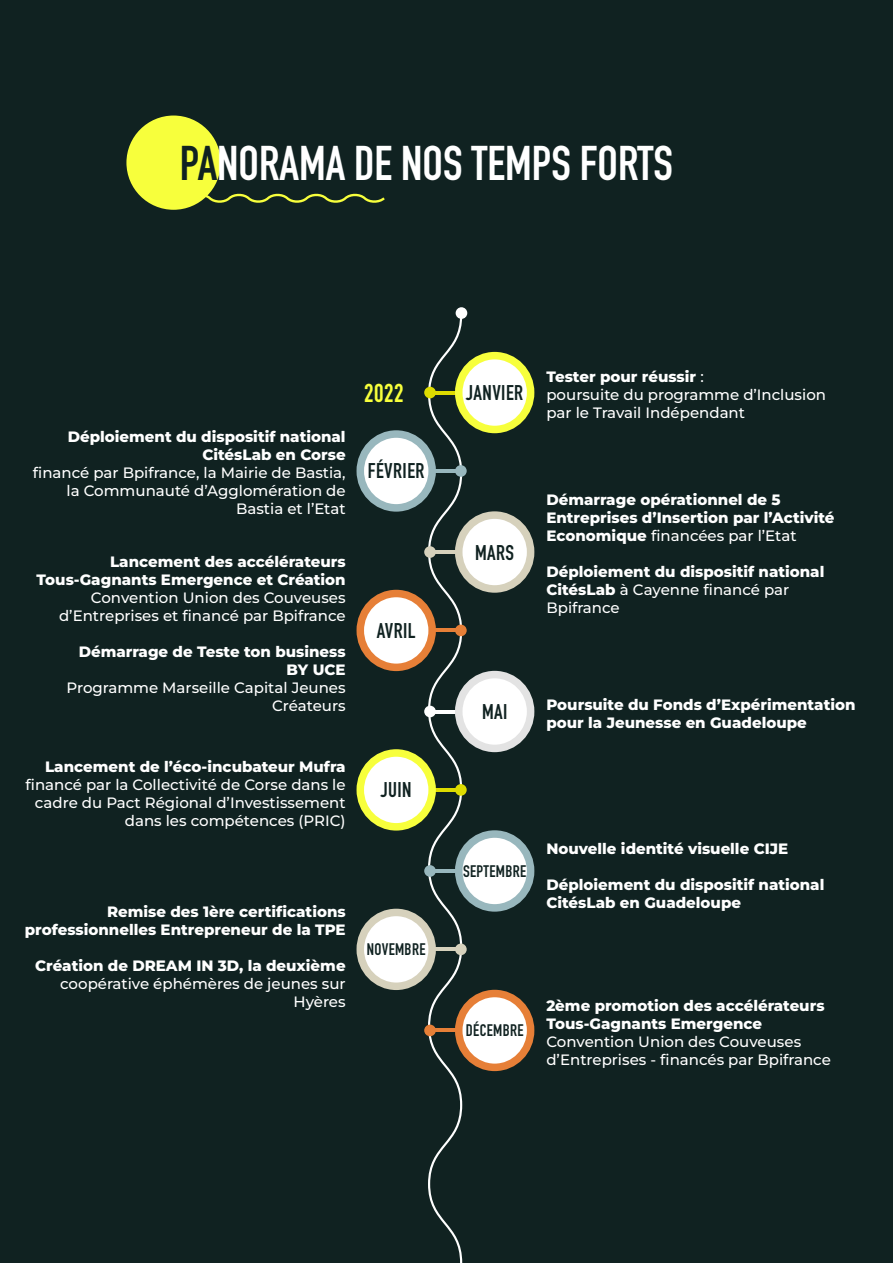
<style>
.page{position:relative;width:893px;height:1263px;background:#102221}
.page>*{position:absolute;margin:0;border:0;box-sizing:border-box;transform-origin:0 0}
.t1{font:700 48px "DIN Condensed";color:#fff}
.t2{font:700 25.5px "DIN Condensed";color:#f7ff3c}
.t3{font:700 21px "DIN Condensed";letter-spacing:.02em;color:#102221}
.t4{font:700 16.5px "DIN Condensed";letter-spacing:.02em;color:#102221}
.t5{font:800 15px/18px "Montserrat";color:#fff}
.t6{font:500 15px/18px "Montserrat";color:#fff;text-align:right}
.s1{color:#102221}
.s2{font-weight:800}
.s3{font-weight:500}
</style>
<div class="page">
<div style="left:126px;top:116px;width:95px;height:94px;background:#f7ff3c;border-radius:50%"></div>
<svg style="left:192px;top:190px;width:193px;height:16px"></svg>
<svg style="left:427px;top:313px;width:36px;height:950px"></svg>
<div style="left:456px;top:307px;width:11px;height:12px;background:#fff;border-radius:50%"></div>
<div style="left:424px;top:387px;width:12px;height:11px;background:#dedc00;border-radius:50%"></div>
<hr style="left:432px;top:391px;width:39px;height:3px;background:#dedc00">
<div style="left:459px;top:356px;width:72px;height:73px;background:#fff;border-radius:50%"></div>
<div style="left:455px;top:352px;width:79px;height:81px;border:8px solid #f7ff3c;border-radius:50%"></div>
<div style="left:424px;top:546px;width:12px;height:12px;background:#d6d1bc;border-radius:50%"></div>
<hr style="left:432px;top:550px;width:39px;height:4px;background:#d6d1bc">
<div style="left:459px;top:515px;width:72px;height:74px;background:#fff;border-radius:50%"></div>
<div style="left:455px;top:511px;width:79px;height:82px;border:8px solid #d6d1bc;border-radius:50%"></div>
<div style="left:424px;top:706px;width:12px;height:11px;background:#fff;border-radius:50%"></div>
<hr style="left:432px;top:710px;width:39px;height:3px;background:#fff">
<div style="left:459px;top:674px;width:72px;height:74px;background:#fff;border-radius:50%"></div>
<div style="left:455px;top:671px;width:79px;height:81px;border:8px solid #e3e3e3;border-radius:50%"></div>
<div style="left:424px;top:865px;width:12px;height:12px;background:#98b7bd;border-radius:50%"></div>
<hr style="left:432px;top:869px;width:39px;height:4px;background:#98b7bd">
<div style="left:459px;top:834px;width:72px;height:74px;background:#fff;border-radius:50%"></div>
<div style="left:455px;top:830px;width:79px;height:82px;border:8px solid #98b7bd;border-radius:50%"></div>
<div style="left:424px;top:1024px;width:12px;height:12px;background:#e67f37;border-radius:50%"></div>
<hr style="left:432px;top:1029px;width:39px;height:3px;background:#e67f37">
<div style="left:459px;top:993px;width:72px;height:74px;background:#fff;border-radius:50%"></div>
<div style="left:455px;top:990px;width:79px;height:81px;border:8px solid #e67f37;border-radius:50%"></div>
<div style="left:455px;top:943px;width:12px;height:12px;background:#d6d1bc;border-radius:50%"></div>
<hr style="left:419px;top:948px;width:40px;height:3px;background:#d6d1bc">
<div style="left:360px;top:912px;width:72px;height:74px;background:#fff;border-radius:50%"></div>
<div style="left:356px;top:909px;width:80px;height:81px;border:8px solid #d6d1bc;border-radius:50%"></div>
<div style="left:455px;top:784px;width:12px;height:12px;background:#dedc00;border-radius:50%"></div>
<hr style="left:419px;top:788px;width:40px;height:4px;background:#dedc00">
<div style="left:360px;top:753px;width:72px;height:74px;background:#fff;border-radius:50%"></div>
<div style="left:356px;top:749px;width:80px;height:81px;border:8px solid #f7ff3c;border-radius:50%"></div>
<div style="left:455px;top:625px;width:12px;height:11px;background:#e67f37;border-radius:50%"></div>
<hr style="left:419px;top:629px;width:40px;height:3px;background:#e67f37">
<div style="left:360px;top:593px;width:72px;height:74px;background:#fff;border-radius:50%"></div>
<div style="left:356px;top:590px;width:80px;height:81px;border:8px solid #e67f37;border-radius:50%"></div>
<div style="left:455px;top:465px;width:12px;height:12px;background:#98b7bd;border-radius:50%"></div>
<hr style="left:419px;top:469px;width:40px;height:4px;background:#98b7bd">
<div style="left:360px;top:434px;width:72px;height:74px;background:#fff;border-radius:50%"></div>
<div style="left:356px;top:430px;width:80px;height:82px;border:8px solid #98b7bd;border-radius:50%"></div>
<h1 class="t1" style="left:180px;top:131px;width:495px"><span class="s1">PA</span>NORAMA DE NOS TEMPS FORTS</h1>
<p class="t5" style="left:68px;top:427px;width:279px;text-align:right">Déploiement du dispositif national<br>CitésLab en Corse</p>
<p class="t6" style="left:33px;top:463px;width:314px">financé par Bpifrance, la Mairie de Bastia, la Communauté d’Agglomération de<br>Bastia et l’Etat</p>
<p class="t5" style="left:37px;top:553px;width:311px;text-align:right">Lancement des accélérateurs<br>Tous-Gagnants Emergence et Création</p>
<p class="t6" style="left:59px;top:589px;width:288px">Convention Union des Couveuses d’Entreprises et financé par Bpifrance</p>
<p class="t5" style="left:79px;top:643px;width:268px;text-align:right">Démarrage de Teste ton business<br>BY UCE</p>
<p class="t6" style="left:67px;top:679px;width:281px">Programme Marseille Capital Jeunes<br>Créateurs</p>
<p class="t5" style="left:45px;top:757px;width:302px">Lancement de l’éco-incubateur Mufra</p>
<p class="t6" style="left:26px;top:775px;width:322px">financé par la Collectivité de Corse dans le cadre du Pact Régional d’Investissement dans les compétences (PRIC)</p>
<p class="t5" style="left:25px;top:903px;width:322px;text-align:right">Remise des 1ère certifications professionnelles Entrepreneur de la TPE</p>
<p class="t5" style="left:35px;top:957px;width:312px">Création de DREAM IN 3D, la deuxième</p>
<p class="t6" style="left:60px;top:975px;width:287px">coopérative éphémères de jeunes sur<br>Hyères</p>
<h2 class="t2" style="left:364px;top:376px;width:41px">2022</h2>
<h3 class="t3" style="left:466px;top:379px;width:58px">JANVIER</h3>
<h3 class="t3" style="left:368px;top:457px;width:58px">FÉVRIER</h3>
<h3 class="t3" style="left:377px;top:616px;width:40px">AVRIL</h3>
<h3 class="t3" style="left:381px;top:776px;width:32px">JUIN</h3>
<p class="t4" style="left:367px;top:938px;width:60px">NOVEMBRE</p>
<h3 class="t3" style="left:475px;top:538px;width:40px">MARS</h3>
<h3 class="t3" style="left:482px;top:697px;width:27px">MAI</h3>
<p class="t4" style="left:463px;top:860px;width:65px">SEPTEMBRE</p>
<p class="t4" style="left:466px;top:1019px;width:59px">DÉCEMBRE</p>
<p class="t6" style="left:546px;top:367px;width:281px;text-align:left"><span class="s2">Tester pour réussir</span> :<br>poursuite du programme d’Inclusion par le Travail Indépendant</p>
<p class="t5" style="left:546px;top:491px;width:290px">Démarrage opérationnel de 5<br>Entreprises d’Insertion par l’Activité<br>Economique <span class="s3">financées par l’Etat</span></p>
<p class="t5" style="left:546px;top:563px;width:279px">Déploiement du dispositif national<br>CitésLab <span class="s3">à Cayenne financé par<br>Bpifrance</span></p>
<p class="t5" style="left:546px;top:695px;width:311px">Poursuite du Fonds d’Expérimentation pour la Jeunesse en Guadeloupe</p>
<p class="t5" style="left:546px;top:839px;width:243px">Nouvelle identité visuelle CIJE</p>
<p class="t5" style="left:546px;top:875px;width:279px">Déploiement du dispositif national<br>CitésLab en Guadeloupe</p>
<p class="t5" style="left:546px;top:996px;width:280px">2ème promotion des accélérateurs<br>Tous-Gagnants Emergence</p>
<p class="t6" style="left:546px;top:1032px;width:286px;text-align:left">Convention Union des Couveuses d’Entreprises - financés par Bpifrance</p>
</div>
